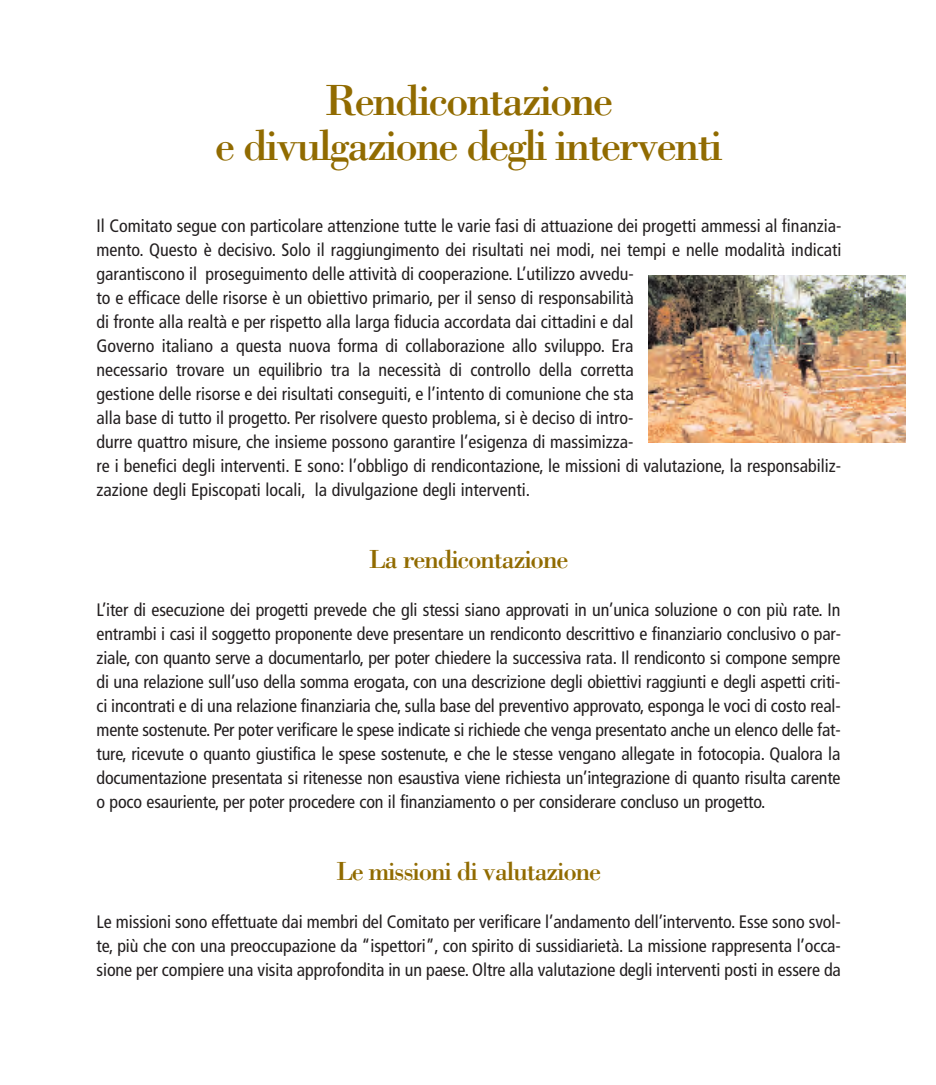
<style>
.page{position:relative;width:936px;height:1085px;background:#fff}
.page>*{position:absolute;margin:0;border:0;box-sizing:border-box;transform-origin:0 0}
.t1{font:45px/45px "Bodoni";letter-spacing:-.05em;color:#916b00;text-align:center}
.t2{font:27px "Bodoni";letter-spacing:-.05em;color:#916b00}
.t3{font:condensed 18px/24px "Frutiger";color:#231f20;text-align:justify}
</style>
<div class="page">
<img style="left:648px;top:276px;width:257px;height:166px">
<p class="t1" style="left:215px;top:76px;width:509px">Rendicontazione<br>e divulgazione degli interventi</p>
<p class="t3" style="left:97px;top:215px;width:746px;text-align:left">Il Comitato segue con particolare attenzione tutte le varie fasi di attuazione dei progetti ammessi al finanzia&shy;mento. Questo è decisivo. Solo il raggiungimento dei risultati nei modi, nei tempi e nelle modalità indicati garantiscono il proseguimento delle attività di cooperazione. L’utilizzo avvedu-<br>to e efficace delle risorse è un obiettivo primario, per il senso di responsabilità<br>di fronte alla realtà e per rispetto alla larga fiducia accordata dai cittadini e dal<br>Governo italiano a questa nuova forma di collaborazione allo sviluppo. Era<br>necessario trovare un equilibrio tra la necessità di controllo della corretta<br>gestione delle risorse e dei risultati conseguiti, e l’intento di comunione che sta<br>alla base di tutto il progetto. Per risolvere questo problema, si è deciso di intro-<br>durre quattro misure, che insieme possono garantire l’esigenza di massimizza-<br>re i benefici degli interventi. E sono: l’obbligo di rendicontazione, le missioni di valutazione, la responsabiliz&shy;zazione degli Episcopati locali, la divulgazione degli interventi.</p>
<p class="t2" style="left:369px;top:542px;width:200px">La rendicontazione</p>
<p class="t3" style="left:97px;top:599px;width:746px">L’iter di esecuzione dei progetti prevede che gli stessi siano approvati in un’unica soluzione o con più rate. In entrambi i casi il soggetto proponente deve presentare un rendiconto descrittivo e finanziario conclusivo o par&shy;ziale, con quanto serve a documentarlo, per poter chiedere la successiva rata. Il rendiconto si compone sempre di una relazione sull’uso della somma erogata, con una descrizione degli obiettivi raggiunti e degli aspetti criti&shy;ci incontrati e di una relazione finanziaria che, sulla base del preventivo approvato, esponga le voci di costo real&shy;mente sostenute. Per poter verificare le spese indicate si richiede che venga presentato anche un elenco delle fat&shy;ture, ricevute o quanto giustifica le spese sostenute, e che le stesse vengano allegate in fotocopia. Qualora la documentazione presentata si ritenesse non esaustiva viene richiesta un’integrazione di quanto risulta carente o poco esauriente, per poter procedere con il finanziamento o per considerare concluso un progetto.</p>
<p class="t2" style="left:336px;top:854px;width:266px">Le missioni di valutazione</p>
<p class="t3" style="left:97px;top:911px;width:745px">Le missioni sono effettuate dai membri del Comitato per verificare l’andamento dell’intervento. Esse sono svol&shy;te, più che con una preoccupazione da “ispettori”, con spirito di sussidiarietà. La missione rappresenta l’occa&shy;sione per compiere una visita approfondita in un paese. Oltre alla valutazione degli interventi posti in essere da</p>
</div>
